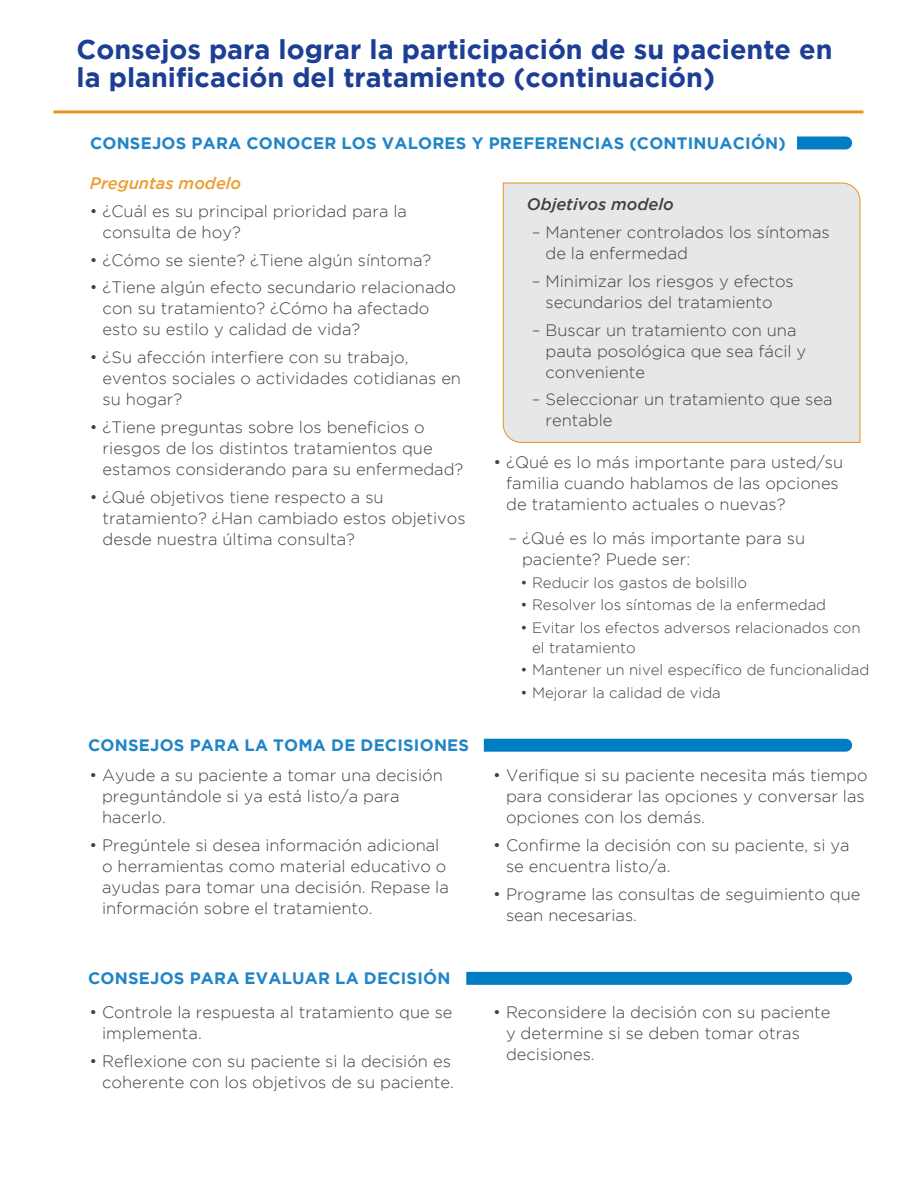
<style>
.page{position:relative;width:918px;height:1188px;background:#fff}
.page>*{position:absolute;margin:0;border:0;box-sizing:border-box;transform-origin:0 0}
.t1{font:700 27px/28.5px "Gotham";color:#1c3e94}
.t2{font:300 16.5px/21px "Gotham";color:#414042}
.t3{font:700 16.5px "Gotham";letter-spacing:.015em;color:#1f85c7}
.t4{font:italic 500 16.5px "Gotham";color:#ea9d30}
.t5{font:italic 500 16.5px "Gotham";color:#414042}
.t6{font:300 15px/19.5px "Gotham";color:#414042}
</style>
<div class="page">
<div style="left:503px;top:182px;width:358px;height:261px;background:#e6e7e8"></div>
<hr style="left:53px;top:110px;width:810px;height:3px;background:#e8941a">
<svg style="left:797px;top:137px;width:55px;height:12px"></svg>
<svg style="left:484px;top:739px;width:368px;height:13px"></svg>
<svg style="left:466px;top:972px;width:386px;height:13px"></svg>
<h1 class="t1" style="left:77px;top:34px;width:758px">Consejos para lograr la participación de su paciente en la planificación del tratamiento (continuación)</h1>
<p class="t3" style="left:90px;top:133px;width:697px">CONSEJOS PARA CONOCER LOS VALORES Y PREFERENCIAS (CONTINUACIÓN)</p>
<p class="t4" style="left:90px;top:174px;width:153px">Preguntas modelo</p>
<p class="t2" style="left:103px;top:200px;width:306px;text-indent:-13px">• ¿Cuál es su principal prioridad para la consulta de hoy?</p>
<p class="t2" style="left:90px;top:249px;width:343px">• ¿Cómo se siente? ¿Tiene algún síntoma?</p>
<p class="t2" style="left:103px;top:277px;width:355px;text-indent:-13px">• ¿Tiene algún efecto secundario relacionado con su tratamiento? ¿Cómo ha afectado esto su estilo y calidad de vida?</p>
<p class="t2" style="left:103px;top:347px;width:360px;text-indent:-13px">• ¿Su afección interfiere con su trabajo, eventos sociales o actividades cotidianas en su hogar?</p>
<p class="t2" style="left:103px;top:416px;width:362px;text-indent:-13px">• ¿Tiene preguntas sobre los beneficios o riesgos de los distintos tratamientos que estamos considerando para su enfermedad?</p>
<p class="t2" style="left:103px;top:486px;width:364px;text-indent:-13px">• ¿Qué objetivos tiene respecto a su tratamiento? ¿Han cambiado estos objetivos desde nuestra última consulta?</p>
<p class="t3" style="left:88px;top:735px;width:382px">CONSEJOS PARA LA TOMA DE DECISIONES</p>
<p class="t2" style="left:102px;top:765px;width:342px;text-indent:-13px">• Ayude a su paciente a tomar una decisión preguntándole si ya está listo/a para hacerlo.</p>
<p class="t2" style="left:102px;top:834px;width:348px;text-indent:-13px">• Pregúntele si desea información adicional o herramientas como material educativo o ayudas para tomar una decisión. Repase la información sobre el tratamiento.</p>
<p class="t3" style="left:88px;top:969px;width:364px">CONSEJOS PARA EVALUAR LA DECISIÓN</p>
<p class="t2" style="left:102px;top:1002px;width:352px;text-indent:-13px">• Controle la respuesta al tratamiento que se implementa.</p>
<p class="t2" style="left:89px;top:1050px;width:366px;text-align:right">• Reflexione con su paciente si la decisión es coherente con los objetivos de su paciente.</p>
<p class="t5" style="left:527px;top:195px;width:148px">Objetivos modelo</p>
<p class="t2" style="left:546px;top:221px;width:286px;text-indent:-14px">– Mantener controlados los síntomas de la enfermedad</p>
<p class="t2" style="left:532px;top:270px;width:263px;text-align:center">– Minimizar los riesgos y efectos secundarios del tratamiento</p>
<p class="t2" style="left:546px;top:319px;width:262px;text-indent:-14px">– Buscar un tratamiento con una pauta posológica que sea fácil y conveniente</p>
<p class="t2" style="left:546px;top:389px;width:289px;text-indent:-14px">– Seleccionar un tratamiento que sea rentable</p>
<p class="t2" style="left:506px;top:451px;width:338px;text-indent:-13px">• ¿Qué es lo más importante para usted/su familia cuando hablamos de las opciones de tratamiento actuales o nuevas?</p>
<p class="t2" style="left:522px;top:527px;width:285px;text-indent:-14px">– ¿Qué es lo más importante para su paciente? Puede ser:</p>
<p class="t6" style="left:521px;top:572px;width:228px">• Reducir los gastos de bolsillo</p>
<p class="t6" style="left:521px;top:595px;width:307px">• Resolver los síntomas de la enfermedad</p>
<p class="t6" style="left:532px;top:618px;width:330px;text-indent:-12px">• Evitar los efectos adversos relacionados con el tratamiento</p>
<p class="t6" style="left:521px;top:660px;width:350px">• Mantener un nivel específico de funcionalidad</p>
<p class="t6" style="left:521px;top:683px;width:202px">• Mejorar la calidad de vida</p>
<p class="t2" style="left:506px;top:765px;width:363px;text-indent:-13px">• Verifique si su paciente necesita más tiempo para considerar las opciones y conversar las opciones con los demás.</p>
<p class="t2" style="left:506px;top:835px;width:345px;text-indent:-13px">• Confirme la decisión con su paciente, si ya se encuentra listo/a.</p>
<p class="t2" style="left:506px;top:883px;width:356px;text-indent:-13px">• Programe las consultas de seguimiento que sean necesarias.</p>
<p class="t2" style="left:506px;top:1002px;width:326px;text-indent:-13px">• Reconsidere la decisión con su paciente y determine si se deben tomar otras decisiones.</p>
</div>
